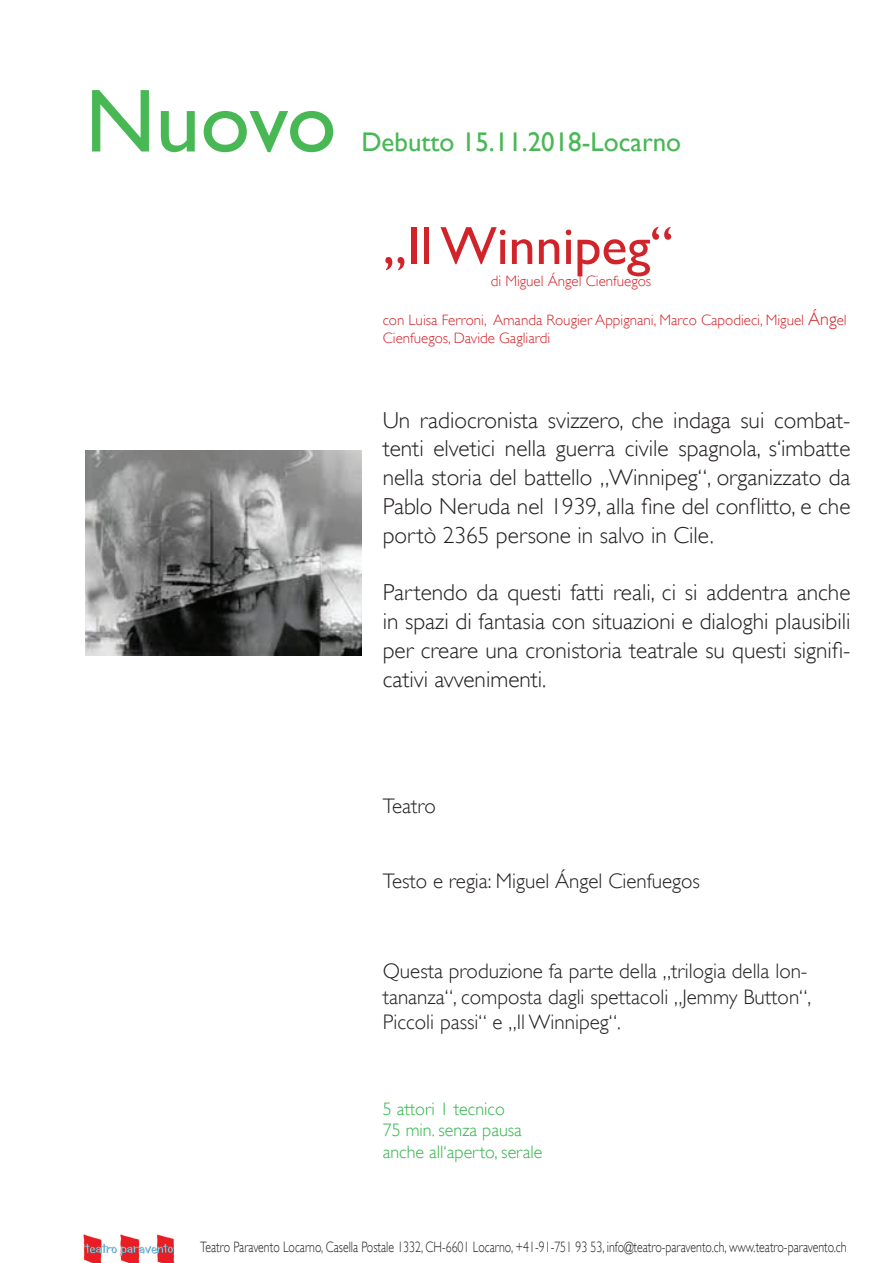
<style>
.page{position:relative;width:893px;height:1263px;background:#fff}
.page>*{position:absolute;margin:0;border:0;box-sizing:border-box;transform-origin:0 0}
.t1{font:90px "Gill Sans";letter-spacing:-.005em;color:#47b854}
.t2{font:54px "Gill Sans";color:#d1232a}
.t3{font:27px "Gill Sans";color:#47b854}
.t4{font:300 23.1px/28.8px "Gill Sans";color:#231f20;text-align:justify}
.t5{font:300 21px/25.2px "Gill Sans";color:#231f20}
.t6{font:300 18px/21.6px "Gill Sans";color:#36b44c}
.t7{font:300 15px "Gill Sans";color:#231f20;scale:.79 1}
.t8{font:300 15px/18px "Gill Sans";color:#d1232a}
.s1{font-size:18px}
.s2{color:#33b44b}
</style>
<div class="page">
<img style="left:83px;top:1234px;width:92px;height:29px">
<img style="left:85px;top:451px;width:277px;height:205px">
<h1 class="t1" style="left:85px;top:68px;width:253px">Nuovo</h1>
<p class="t3" style="left:361px;top:126px;width:321px">Debutto 15.11.2018-Locarno</p>
<h2 class="t2" style="left:383px;top:214px;width:292px">„Il Winnipeg“</h2>
<p class="t8" style="left:491px;top:272px;width:162px">di Miguel Ángel Cienfuegos</p>
<p class="t8" style="left:383px;top:311px;width:465px">con Luisa Ferroni, Amanda Rougier Appignani, Marco Capodieci, Miguel <span class="s1">Áng</span>el<br>Cienfuegos, Davide Gagliardi</p>
<p class="t4" style="left:383px;top:405px;width:469px">Un radiocronista svizzero, che indaga sui combat&shy;tenti elvetici nella guerra civile spagnola, s‘imbatte nella storia del battello „Winnipeg“, organizzato da Pablo Neruda nel 1939, alla fine del conflitto, e che portò 2365 persone in salvo in Cile.</p>
<p class="t4" style="left:383px;top:578px;width:469px">Partendo da questi fatti reali, ci si addentra anche in spazi di fantasia con situazioni e dialoghi plausibili per creare una cronistoria teatrale su questi signifi&shy;cativi avvenimenti.</p>
<p class="t5" style="left:383px;top:793px;width:55px">Teatro</p>
<p class="t5" style="left:383px;top:869px;width:319px">Testo e regia: Miguel Ángel Cienfuegos</p>
<p class="t5" style="left:383px;top:959px;width:430px">Questa produzione fa parte della „trilogia della lon&shy;tananza“, composta dagli spettacoli „Jemmy Button“,<br>Piccoli passi“ e „Il Winnipeg“.</p>
<p class="t6" style="left:383px;top:1098px;width:161px"><span class="s2">5 attori 1 tecnico<br>75 min. sen</span>za pausa anche all‘aperto, serale</p>
<p class="t7" style="left:200px;top:1238px;width:820px">Teatro Paravento Locarno, Casella Postale 1332, CH-6601 Locarno, +41-91-751 93 53, info@teatro-paravento.ch, www.teatro-paravento.ch</p>
</div>
